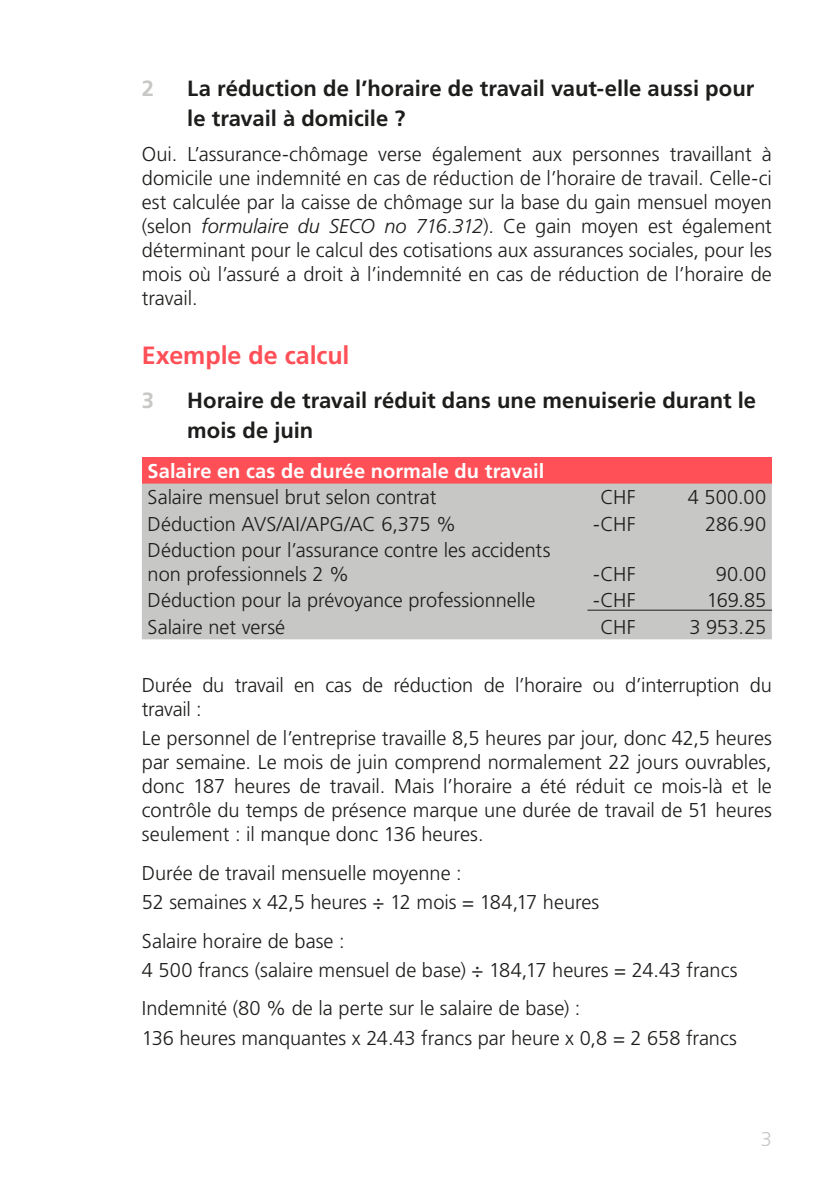
<style>
.page{position:relative;width:840px;height:1191px;background:#fff}
.page>*{position:absolute;margin:0;border:0;box-sizing:border-box;transform-origin:0 0}
.Texttitel{font:700 25px "Frutiger LT Std";letter-spacing:-.005em;color:#ff5057}
.t1{font:700 22px/30px "Frutiger LT Std";color:#1d1d1b}
.t2{font:700 22px "Frutiger LT Std";color:#c7c7c6}
.Grundtext{font:300 20px/24px "Frutiger LT Std";color:#1d1d1b;text-align:justify}
.Text_vor_Aufzählung{font:300 20px/24px "Frutiger LT Std";letter-spacing:-.005em;color:#1d1d1b}
.Tabellen_Text_Weiss{font:700 20px "Frutiger LT Std";letter-spacing:.005em;color:#fff}
.MB_Gruppe_Titelseite{font:300 20px "Frutiger LT Std";color:#c7c7c6}
.s1{font-style:italic}
</style>
<div class="page">
<div style="left:142px;top:457px;width:629px;height:26px;background:#ff5057"></div>
<div style="left:142px;top:483px;width:629px;height:156px;background:#c7c7c6"></div>
<hr style="left:587px;top:609px;width:184px;height:1px;background:#1d1d1b">
<p class="t2" style="left:142px;top:75px;width:14px">2</p>
<p class="t1" style="left:187px;top:73px;width:568px">La réduction de l’horaire de travail vaut-elle aussi pour le travail à domicile ?</p>
<p class="Grundtext" style="left:142px;top:143px;width:631px">Oui. L’assurance-chômage verse également aux personnes travaillant à domicile une indemnité en cas de réduction de l’horaire de travail. Celle-ci est calculée par la caisse de chômage sur la base du gain mensuel moyen (selon <span class="s1">formulaire du SECO no 716.312</span>). Ce gain moyen est également déterminant pour le calcul des cotisations aux assurances sociales, pour les mois où l’assuré a droit à l’indemnité en cas de réduction de l’horaire de travail.</p>
<p class="Texttitel" style="left:142px;top:340px;width:209px">Exemple de calcul</p>
<p class="t2" style="left:142px;top:387px;width:14px">3</p>
<p class="t1" style="left:187px;top:385px;width:570px">Horaire de travail réduit dans une menuiserie durant le mois de juin</p>
<p class="Tabellen_Text_Weiss" style="left:147px;top:459px;width:398px">Salaire en cas de durée normale du travail</p>
<p class="Grundtext" style="left:147px;top:485px;width:290px">Salaire mensuel brut selon contrat</p>
<p class="Grundtext" style="left:600px;top:485px;width:37px">CHF</p>
<p class="Grundtext" style="left:687px;top:485px;width:80px">4 500.00</p>
<p class="Grundtext" style="left:147px;top:512px;width:310px">Déduction AVS/AI/APG/AC 6,375 %</p>
<p class="Grundtext" style="left:592px;top:512px;width:44px">-CHF</p>
<p class="Grundtext" style="left:705px;top:512px;width:62px">286.90</p>
<p class="Grundtext" style="left:147px;top:538px;width:404px">Déduction pour l’assurance contre les accidents non professionnels 2 %</p>
<p class="Grundtext" style="left:592px;top:562px;width:44px">-CHF</p>
<p class="Grundtext" style="left:715px;top:562px;width:52px">90.00</p>
<p class="Grundtext" style="left:147px;top:589px;width:389px">Déduction pour la prévoyance professionnelle</p>
<p class="Grundtext" style="left:592px;top:589px;width:44px">-CHF</p>
<p class="Grundtext" style="left:706px;top:589px;width:61px">169.85</p>
<p class="Grundtext" style="left:147px;top:615px;width:139px">Salaire net versé</p>
<p class="Grundtext" style="left:600px;top:615px;width:37px">CHF</p>
<p class="Grundtext" style="left:689px;top:615px;width:78px">3 953.25</p>
<p class="Text_vor_Aufzählung" style="left:142px;top:673px;width:631px">Durée du travail en cas de réduction de l’horaire ou d’interruption du travail :</p>
<p class="Grundtext" style="left:142px;top:727px;width:631px">Le personnel de l’entreprise travaille 8,5 heures par jour, donc 42,5 heures par semaine. Le mois de juin comprend normalement 22 jours ouvrables, donc 187 heures de travail. Mais l’horaire a été réduit ce mois-là et le contrôle du temps de présence marque une durée de travail de 51 heures seulement : il manque donc 136 heures.</p>
<p class="Text_vor_Aufzählung" style="left:142px;top:861px;width:321px">Durée de travail mensuelle moyenne :</p>
<p class="Grundtext" style="left:142px;top:890px;width:459px">52 semaines x 42,5 heures ÷ 12 mois = 184,17 heures</p>
<p class="Text_vor_Aufzählung" style="left:142px;top:929px;width:204px">Salaire horaire de base :</p>
<p class="Grundtext" style="left:142px;top:958px;width:597px">4 500 francs (salaire mensuel de base) ÷ 184,17 heures = 24.43 francs</p>
<p class="Text_vor_Aufzählung" style="left:142px;top:996px;width:440px">Indemnité (80 % de la perte sur le salaire de base) :</p>
<p class="Grundtext" style="left:142px;top:1026px;width:596px">136 heures manquantes x 24.43 francs par heure x 0,8 = 2 658 francs</p>
<p class="MB_Gruppe_Titelseite" style="left:760px;top:1127px;width:13px">3</p>
</div>
